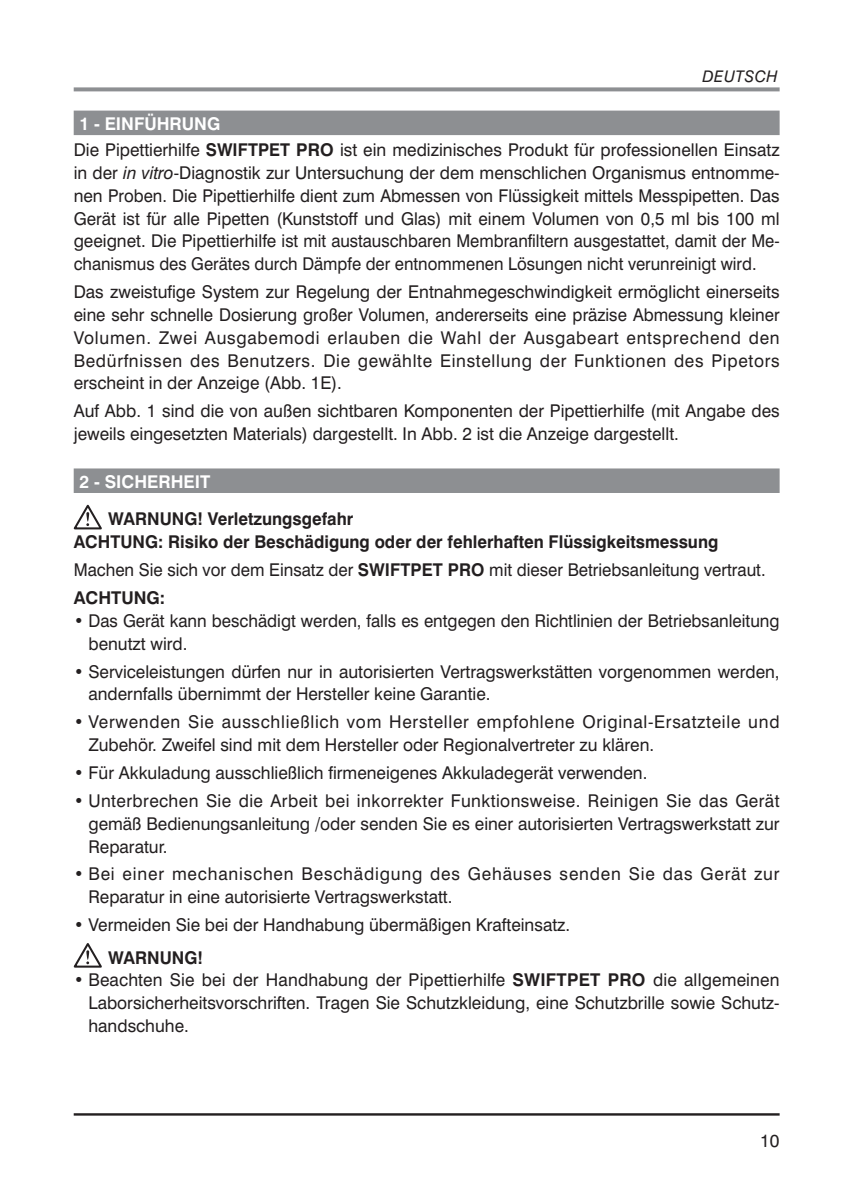
<style>
.page{position:relative;width:842px;height:1191px;background:#fff}
.page>*{position:absolute;margin:0;border:0;box-sizing:border-box;transform-origin:0 0}
.t1{font:17.6px/22.8px "Swiss 721 PL";color:#231f20}
.t2{font:17.6px/22.8px "Swiss 721 PL";letter-spacing:.04em;color:#231f20}
.t3{font:17.6px/22.8px "Swiss 721 PL";letter-spacing:.045em;color:#231f20}
.t4{font:700 17.6px/22.8px "Swiss 721 PL";color:#231f20;scale:.96 1}
.t5{font:17.6px/28px "Swiss 721 PL";color:#231f20;scale:.96 1}
.t6{font:700 17.6px "Swiss 721 PL";color:#fff}
.t7{font:italic 16px "Swiss 721 PL";letter-spacing:.025em;color:#231f20}
.s1{font-weight:700;color:#fff}
.s2{font-weight:700}
.s3{font-style:italic}
</style>
<div class="page">
<hr style="left:74px;top:1113px;width:706px;height:2px;background:#231f20">
<div style="left:74px;top:111px;width:706px;height:24px;background:#8d8f92"></div>
<div style="left:74px;top:468px;width:706px;height:25px;background:#8d8f92"></div>
<svg style="left:73px;top:504px;width:29px;height:26px"></svg>
<svg style="left:73px;top:943px;width:29px;height:25px"></svg>
<svg style="left:74px;top:87px;width:706px;height:4px;background:#989a9d"></svg>
<p class="t7" style="left:702px;top:70px;width:77px">DEUTSCH</p>
<p class="t1" style="left:74px;top:112px;width:707px;line-height:26.2px;text-indent:6px"><span class="s1">1 - EINFÜHRUNG<br></span>Die Pipettierhilfe <span class="s2">SWIFTPET PRO</span> ist ein medizinisches Produkt für professionellen Einsatz</p>
<p class="t1" style="left:74px;top:163px;width:707px;text-align:justify">in der <span class="s3">in vitro</span>-Diagnostik zur Untersuchung der dem menschlichen Organismus entnomme&shy;nen Proben. Die Pipettierhilfe dient zum Abmessen von Flüssigkeit mittels Messpipetten. Das Gerät ist für alle Pipetten (Kunststoff und Glas) mit einem Volumen von 0,5 ml bis 100 ml geeignet. Die Pipettierhilfe ist mit austauschbaren Membranfiltern ausgestattet, damit der Me - chanismus des Gerätes durch Dämpfe der entnommenen Lösungen nicht verunreinigt wird.</p>
<p class="t1" style="left:74px;top:282px;width:707px;text-align:justify">Das zweistufige System zur Regelung der Entnahmegeschwindigkeit ermöglicht einerseits eine sehr schnelle Dosierung großer Volumen, andererseits eine präzise Abmessung kleiner Volumen. Zwei Ausgabemodi erlauben die Wahl der Ausgabeart entsprechend den Bedürfnissen des Benutzers. Die gewählte Einstellung der Funktionen des Pipetors erscheint in der Anzeige (Abb. 1E).</p>
<p class="t1" style="left:74px;top:401px;width:707px">Auf Abb. 1 sind die von außen sichtbaren Komponenten der Pipettierhilfe (mit Angabe des jeweils eingesetzten Materials) dargestellt. In Abb. 2 ist die Anzeige dargestellt.</p>
<p class="t6" style="left:79px;top:475px;width:132px">2 - SICHERHEIT</p>
<p class="t4" style="left:74px;top:509px;width:673px;text-indent:34px">WARNUNG! Verletzungsgefahr<br>ACHTUNG: Risiko der Beschädigung oder der fehlerhaften Flüssigkeitsmessung</p>
<p class="t5" style="left:74px;top:558px;width:722px">Machen Sie sich vor dem Einsatz der <span class="s2">SWIFTPET PRO</span> mit dieser Betriebsanleitung vertraut.<br><span class="s2">ACHTUNG:</span></p>
<p class="t1" style="left:88px;top:611px;width:693px;text-indent:-15px">• Das Gerät kann beschädigt werden, falls es entgegen den Richtlinien der Betriebsanleitung benutzt wird.</p>
<p class="t1" style="left:88px;top:662px;width:693px;text-indent:-15px">• Serviceleistungen dürfen nur in autorisierten Vertragswerkstätten vorgenommen werden, andernfalls übernimmt der Hersteller keine Garantie.</p>
<p class="t2" style="left:88px;top:712px;width:693px;text-indent:-15px">• Verwenden Sie ausschließlich vom Hersteller empfohlene Original-Ersatzteile und<br>Zubehör. Zweifel sind mit dem Hersteller oder Regionalvertreter zu klären.</p>
<p class="t1" style="left:74px;top:763px;width:575px">• Für Akkuladung ausschließlich firmeneigenes Akkuladegerät verwenden.</p>
<p class="t1" style="left:88px;top:791px;width:693px;text-align:justify;text-indent:-15px">• Unterbrechen Sie die Arbeit bei inkorrekter Funktionsweise. Reinigen Sie das Gerät gemäß Bedienungsanleitung /oder senden Sie es einer autorisierten Vertragswerkstatt zur Reparatur.</p>
<p class="t3" style="left:88px;top:864px;width:693px;text-indent:-15px">• Bei einer mechanischen Beschädigung des Gehäuses senden Sie das Gerät zur<br>Reparatur in eine autorisierte Vertragswerkstatt.</p>
<p class="t1" style="left:74px;top:915px;width:498px">• Vermeiden Sie bei der Handhabung übermäßigen Krafteinsatz.</p>
<p class="t4" style="left:108px;top:947px;width:100px">WARNUNG!</p>
<p class="t1" style="left:88px;top:970px;width:693px;text-align:justify;text-indent:-15px">• Beachten Sie bei der Handhabung der Pipettierhilfe <span class="s2">SWIFTPET PRO</span> die allgemeinen Laborsicherheitsvorschriften. Tragen Sie Schutzkleidung, eine Schutzbrille sowie Schutz - handschuhe.</p>
<p class="t1" style="left:760px;top:1131px;width:21px">10</p>
</div>
